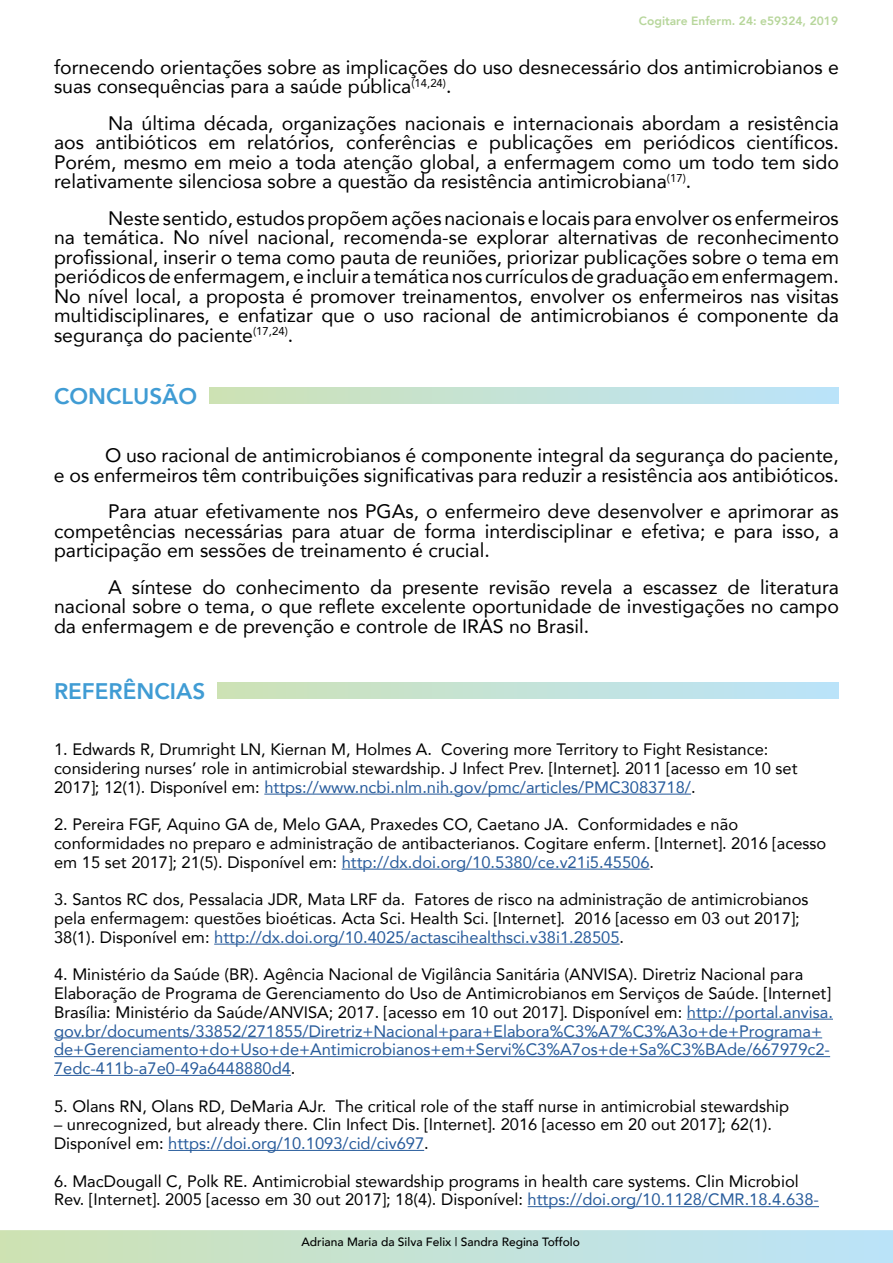
<style>
.page{position:relative;width:893px;height:1263px;background:#fff}
.page>*{position:absolute;margin:0;border:0;box-sizing:border-box;transform-origin:0 0}
.t1{font:800 22.5px "Avenir";color:#409cd4}
.t2{font:19.5px/19.5px "Avenir";color:#000;text-align:justify}
.t3{font:16.5px/18.8px "Avenir";color:#000}
.t4{font:500 12px "Avenir";color:#000}
.t5{font:800 12px "Avenir";color:#b7d69b}
.s1{color:#275b9b}
</style>
<div class="page">
<div style="left:210px;top:387px;width:629px;height:17px;background:linear-gradient(to right,#cee2b4,#bae3fb)"></div>
<svg style="left:0;top:1230px;width:893px;height:33px"></svg>
<div style="left:218px;top:682px;width:621px;height:17px;background:linear-gradient(to right,#cde2b5,#bae3fb)"></div>
<hr style="left:264px;top:794px;width:427px;height:1px;background:#275b9b">
<hr style="left:342px;top:869px;width:308px;height:1px;background:#275b9b">
<hr style="left:214px;top:944px;width:406px;height:1px;background:#275b9b">
<hr style="left:687px;top:1019px;width:146px;height:1px;background:#275b9b">
<hr style="left:54px;top:1037px;width:768px;height:1px;background:#275b9b">
<hr style="left:54px;top:1056px;width:776px;height:1px;background:#275b9b">
<hr style="left:54px;top:1075px;width:237px;height:1px;background:#275b9b">
<hr style="left:168px;top:1150px;width:256px;height:1px;background:#275b9b">
<hr style="left:528px;top:1206px;width:291px;height:1px;background:#275b9b">
<p class="t5" style="left:639px;top:12px;width:201px">Cogitare Enferm. 24: e59324, 2019</p>
<p class="t2" style="left:54px;top:56px;width:786px">fornecendo orientações sobre as implicações do uso desnecessário dos antimicrobianos e suas consequências para a saúde pública<sup>(14,24)</sup>.</p>
<p class="t2" style="left:54px;top:112px;width:786px;text-indent:54px">Na última década, organizações nacionais e internacionais abordam a resistência aos antibióticos em relatórios, conferências e publicações em periódicos científicos.<br>Porém, mesmo em meio a toda atenção global, a enfermagem como um todo tem sido relativamente silenciosa sobre a questão da resistência antimicrobiana<sup>(17)</sup>.</p>
<p class="t2" style="left:54px;top:207px;width:786px;text-indent:54px">Neste sentido, estudos propõem ações nacionais e locais para envolver os enfermeiros na temática. No nível nacional, recomenda-se explorar alternativas de reconhecimento profissional, inserir o tema como pauta de reuniões, priorizar publicações sobre o tema em periódicos de enfermagem, e incluir a temática nos currículos de graduação em enfermagem.<br>No nível local, a proposta é promover treinamentos, envolver os enfermeiros nas visitas multidisciplinares, e enfatizar que o uso racional de antimicrobianos é componente da segurança do paciente<sup>(17,24)</sup>.</p>
<h1 class="t1" style="left:54px;top:378px;width:145px">CONCLUSÃO</h1>
<p class="t2" style="left:54px;top:445px;width:786px;text-align:right">O uso racional de antimicrobianos é componente integral da segurança do paciente,<br>e os enfermeiros têm contribuições significativas para reduzir a resistência aos antibióticos.</p>
<p class="t2" style="left:54px;top:501px;width:786px;text-indent:54px">Para atuar efetivamente nos PGAs, o enfermeiro deve desenvolver e aprimorar as competências necessárias para atuar de forma interdisciplinar e efetiva; e para isso, a participação em sessões de treinamento é crucial.</p>
<p class="t2" style="left:54px;top:576px;width:786px;text-indent:54px">A síntese do conhecimento da presente revisão revela a escassez de literatura nacional sobre o tema, o que reflete excelente oportunidade de investigações no campo da enfermagem e de prevenção e controle de IRAS no Brasil.</p>
<h1 class="t1" style="left:54px;top:673px;width:153px">REFERÊNCIAS</h1>
<p class="t3" style="left:54px;top:740px;width:745px">1. Edwards R, Drumright LN, Kiernan M, Holmes A. Covering more Territory to Fight Resistance: considering nurses’ role in antimicrobial stewardship. J Infect Prev. [Internet]. 2011 [acesso em 10 set<br>2017]; 12(1). Disponível em: <span class="s1">https://www.ncbi.nlm.nih.gov/pmc/articles/PMC3083718/</span>.</p>
<p class="t3" style="left:54px;top:815px;width:774px">2. Pereira FGF, Aquino GA de, Melo GAA, Praxedes CO, Caetano JA. Conformidades e não conformidades no preparo e administração de antibacterianos. Cogitare enferm. [Internet]. 2016 [acesso em 15 set 2017]; 21(5). Disponível em: <span class="s1">http://dx.doi.org/10.5380/ce.v21i5.45506</span>.</p>
<p class="t3" style="left:54px;top:890px;width:756px">3. Santos RC dos, Pessalacia JDR, Mata LRF da. Fatores de risco na administração de antimicrobianos pela enfermagem: questões bioéticas. Acta Sci. Health Sci. [Internet]. 2016 [acesso em 03 out 2017];<br>38(1). Disponível em: <span class="s1">http://dx.doi.org/10.4025/actascihealthsci.v38i1.28505</span>.</p>
<p class="t3" style="left:54px;top:965px;width:780px">4. Ministério da Saúde (BR). Agência Nacional de Vigilância Sanitária (ANVISA). Diretriz Nacional para Elaboração de Programa de Gerenciamento do Uso de Antimicrobianos em Serviços de Saúde. [Internet] Brasília: Ministério da Saúde/ANVISA; 2017. [acesso em 10 out 2017]. Disponível em: <span class="s1">http://portal.anvisa. gov.br/documents/33852/271855/Diretriz+Nacional+para+Elabora%C3%A7%C3%A3o+de+Programa+ de+Gerenciamento+do+Uso+de+Antimicrobianos+em+Servi%C3%A7os+de+Sa%C3%BAde/667979c2- 7edc-411b-a7e0-49a6448880d4</span>.</p>
<p class="t3" style="left:54px;top:1096px;width:737px">5. Olans RN, Olans RD, DeMaria AJr. The critical role of the staff nurse in antimicrobial stewardship</p>
<p class="t3" style="left:54px;top:1115px;width:719px">– unrecognized, but already there. Clin Infect Dis. [Internet]. 2016 [acesso em 20 out 2017]; 62(1).<br>Disponível em: <span class="s1">https://doi.org/10.1093/cid/civ697</span>.</p>
<p class="t3" style="left:54px;top:1171px;width:766px">6. MacDougall C, Polk RE. Antimicrobial stewardship programs in health care systems. Clin Microbiol<br>Rev. [Internet]. 2005 [acesso em 30 out 2017]; 18(4). Disponível: <span class="s1">https://doi.org/10.1128/CMR.18.4.638-</span></p>
<p class="t4" style="left:301px;top:1232px;width:280px">Adriana Maria da Silva Felix | Sandra Regina Toffolo</p>
</div>
